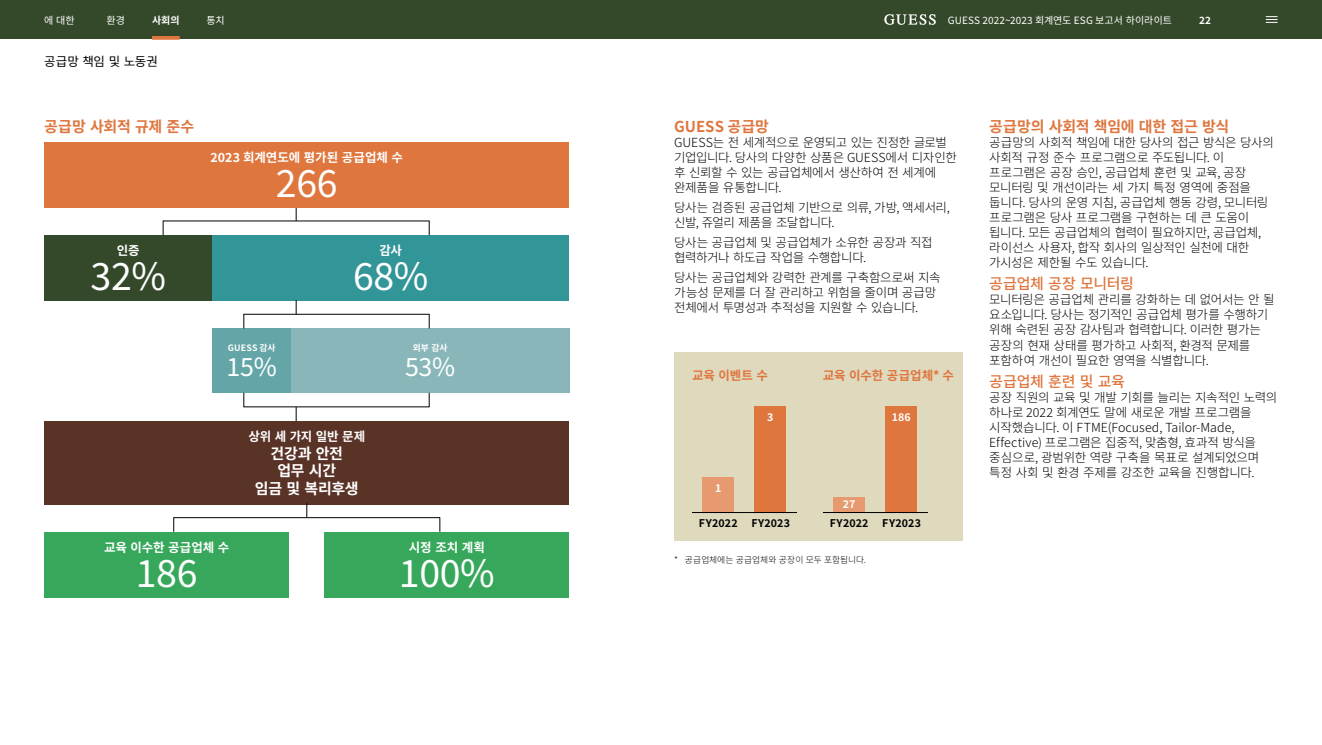
<style>
.page{position:relative;width:1322px;height:745px;background:#fff}
.page>*{position:absolute;margin:0;border:0;box-sizing:border-box;transform-origin:0 0}
.Factoid_Big_Fig{font:37.5px "Noto Sans KR";letter-spacing:-.01em;color:#fff}
.Factoid_Big_Fig-2{font:25px "Noto Sans KR";color:#fff}
.Subhead_1{font:700 15px "Noto Sans KR";letter-spacing:-.005em;color:#df763e}
.Subhead_2{font:500 15px "Noto Sans KR";letter-spacing:-.02em;color:#df763e}
.Subhead_1-2{font:700 15px "Noto Sans KR";letter-spacing:-.02em;color:#fff}
.Body_Text{font:300 12.5px/15px "Noto Sans KR";letter-spacing:-.025em;color:#000}
.Subhead_3{font:700 12.5px "Noto Sans KR";letter-spacing:-.005em;color:#fff}
.Factoid_Title{font:700 12.5px "Noto Sans KR";letter-spacing:-.01em;color:#df763e}
.Page_Title{font:12.5px "Noto Sans KR";letter-spacing:-.005em;color:#000}
.Chart_Year{font:700 10.62px "Noto Sans KR";letter-spacing:.025em;color:#000}
.Chart_Year-2{font:700 10.62px "Noto Sans KR";color:#fff}
.t1{font:10px "Noto Sans KR";letter-spacing:.005em;color:#fff}
.t2{font:700 10px "Noto Sans KR";color:#fff}
.Footnote{font:300 8.75px "Noto Sans KR";color:#000}
.Subhead_3-2{font:700 8.75px "Noto Sans KR";letter-spacing:.015em;color:#fff}
</style>
<div class="page">
<div style="left:0;top:0;width:1322px;height:39px;background:#34492a"></div>
<div style="left:44px;top:421px;width:525px;height:83px;background:#5a3327"></div>
<div style="left:44px;top:531px;width:245px;height:66px;background:#37a85b"></div>
<div style="left:324px;top:531px;width:245px;height:66px;background:#37a85b"></div>
<div style="left:44px;top:235px;width:168px;height:65px;background:#34492a"></div>
<div style="left:212px;top:235px;width:357px;height:65px;background:#329597"></div>
<div style="left:212px;top:328px;width:79px;height:64px;background:#64a5a7"></div>
<div style="left:291px;top:328px;width:278px;height:64px;background:#89b6b9"></div>
<svg style="left:296px;top:207px;width:1px;height:13px"></svg>
<svg style="left:163px;top:221px;width:1px;height:14px"></svg>
<svg style="left:429px;top:220px;width:1px;height:15px"></svg>
<hr style="left:163px;top:220px;width:266px;height:1px;background:#000">
<svg style="left:296px;top:407px;width:1px;height:14px"></svg>
<svg style="left:244px;top:392px;width:1px;height:14px"></svg>
<svg style="left:429px;top:392px;width:1px;height:15px"></svg>
<hr style="left:244px;top:406px;width:185px;height:1px;background:#000">
<svg style="left:244px;top:315px;width:1px;height:13px"></svg>
<svg style="left:429px;top:314px;width:1px;height:14px"></svg>
<svg style="left:296px;top:300px;width:1px;height:14px"></svg>
<hr style="left:244px;top:314px;width:185px;height:1px;background:#000">
<svg style="left:307px;top:503px;width:1px;height:14px"></svg>
<svg style="left:173px;top:517px;width:1px;height:14px"></svg>
<svg style="left:440px;top:517px;width:1px;height:14px"></svg>
<hr style="left:174px;top:517px;width:266px;height:1px;background:#000">
<div style="left:674px;top:352px;width:288px;height:188px;background:#dfd9be"></div>
<div style="left:702px;top:476px;width:32px;height:36px;background:#e79a6f"></div>
<div style="left:833px;top:496px;width:32px;height:16px;background:#e79a6f"></div>
<div style="left:754px;top:406px;width:32px;height:106px;background:#df763e"></div>
<div style="left:885px;top:406px;width:32px;height:106px;background:#df763e"></div>
<hr style="left:692px;top:512px;width:105px;height:1px;background:#000">
<hr style="left:823px;top:512px;width:105px;height:1px;background:#000">
<div style="left:44px;top:142px;width:525px;height:65px;background:#df763e"></div>
<svg style="left:152px;top:36px;width:28px;height:4px"></svg>
<svg style="left:884px;top:14px;width:52px;height:11px"></svg>
<svg style="left:1266px;top:16px;width:11px;height:7px"></svg>
<p class="t1" style="left:44px;top:14px;width:32px">에 대한</p>
<p class="t1" style="left:107px;top:14px;width:20px">환경</p>
<p class="t2" style="left:152px;top:14px;width:29px">사회의</p>
<p class="t1" style="left:206px;top:14px;width:20px">통치</p>
<p class="t1" style="left:948px;top:14px;width:226px">GUESS 2022~2023 회계연도 ESG 보고서 하이라이트</p>
<p class="t2" style="left:1199px;top:14px;width:14px">22</p>
<p class="Page_Title" style="left:44px;top:54px;width:115px">공급망 책임 및 노동권</p>
<p class="Subhead_1" style="left:44px;top:118px;width:152px">공급망 사회적 규제 준수</p>
<p class="Subhead_1" style="left:989px;top:118px;width:242px">공급망의 사회적 책임에 대한 접근 방식</p>
<p class="Body_Text" style="left:989px;top:135px;width:286px">공급망의 사회적 책임에 대한 당사의 접근 방식은 당사의 사회적 규정 준수 프로그램으로 주도됩니다. 이 프로그램은 공장 승인, 공급업체 훈련 및 교육, 공장 모니터링 및 개선이라는 세 가지 특정 영역에 중점을 둡니다. 당사의 운영 지침, 공급업체 행동 강령, 모니터링 프로그램은 당사 프로그램을 구현하는 데 큰 도움이 됩니다. 모든 공급업체의 협력이 필요하지만, 공급업체, 라이선스 사용자, 합작 회사의 일상적인 실천에 대한 가시성은 제한될 수도 있습니다.</p>
<p class="Subhead_2" style="left:989px;top:275px;width:146px">공급업체 공장 모니터링</p>
<p class="Body_Text" style="left:989px;top:292px;width:287px">모니터링은 공급업체 관리를 강화하는 데 없어서는 안 될 요소입니다. 당사는 정기적인 공급업체 평가를 수행하기 위해 숙련된 공장 감사팀과 협력합니다. 이러한 평가는 공장의 현재 상태를 평가하고 사회적, 환경적 문제를 포함하여 개선이 필요한 영역을 식별합니다.</p>
<p class="Subhead_2" style="left:989px;top:373px;width:137px">공급업체 훈련 및 교육</p>
<p class="Body_Text" style="left:989px;top:390px;width:290px">공장 직원의 교육 및 개발 기회를 늘리는 지속적인 노력의 하나로 2022 회계연도 말에 새로운 개발 프로그램을 시작했습니다. 이 FTME(Focused, Tailor-Made,<br>Effective) 프로그램은 집중적, 맞춤형, 효과적 방식을 중심으로, 광범위한 역량 구축을 목표로 설계되었으며 특정 사회 및 환경 주제를 강조한 교육을 진행합니다.</p>
<p class="Subhead_1" style="left:674px;top:118px;width:96px">GUESS 공급망</p>
<p class="Body_Text" style="left:674px;top:135px;width:284px">GUESS는 전 세계적으로 운영되고 있는 진정한 글로벌 기업입니다. 당사의 다양한 상품은 GUESS에서 디자인한 후 신뢰할 수 있는 공급업체에서 생산하여 전 세계에 완제품을 유통합니다.</p>
<p class="Body_Text" style="left:674px;top:200px;width:277px">당사는 검증된 공급업체 기반으로 의류, 가방, 액세서리, 신발, 쥬얼리 제품을 조달합니다.</p>
<p class="Body_Text" style="left:674px;top:235px;width:260px">당사는 공급업체 및 공급업체가 소유한 공장과 직접 협력하거나 하도급 작업을 수행합니다.</p>
<p class="Body_Text" style="left:674px;top:270px;width:268px">당사는 공급업체와 강력한 관계를 구축함으로써 지속 가능성 문제를 더 잘 관리하고 위험을 줄이며 공급망 전체에서 투명성과 추적성을 지원할 수 있습니다.</p>
<p class="Subhead_3" style="left:210px;top:150px;width:194px">2023 회계연도에 평가된 공급업체 수</p>
<p class="Factoid_Big_Fig" style="left:276px;top:162px;width:63px">266</p>
<p class="Subhead_3" style="left:379px;top:243px;width:24px">감사</p>
<p class="Factoid_Big_Fig" style="left:353px;top:255px;width:77px">68%</p>
<p class="Subhead_3" style="left:117px;top:243px;width:24px">인증</p>
<p class="Factoid_Big_Fig" style="left:91px;top:255px;width:77px">32%</p>
<p class="Subhead_3-2" style="left:413px;top:343px;width:36px">외부 감사</p>
<p class="Factoid_Big_Fig-2" style="left:405px;top:353px;width:52px">53%</p>
<p class="Subhead_3-2" style="left:228px;top:343px;width:49px">GUESS 감사</p>
<p class="Factoid_Big_Fig-2" style="left:226px;top:353px;width:52px">15%</p>
<p class="Factoid_Title" style="left:692px;top:368px;width:77px">교육 이벤트 수</p>
<p class="Factoid_Title" style="left:823px;top:368px;width:132px">교육 이수한 공급업체* 수</p>
<p class="Chart_Year-2" style="left:767px;top:411px;width:8px">3</p>
<p class="Chart_Year-2" style="left:891px;top:411px;width:21px">186</p>
<p class="Subhead_3" style="left:248px;top:429px;width:118px">상위 세 가지 일반 문제</p>
<p class="Subhead_1-2" style="left:270px;top:444px;width:74px">건강과 안전</p>
<p class="Subhead_1-2" style="left:277px;top:462px;width:60px">업무 시간</p>
<p class="Subhead_1-2" style="left:255px;top:479px;width:105px">임금 및 복리후생</p>
<p class="Chart_Year-2" style="left:715px;top:481px;width:8px">1</p>
<p class="Subhead_3" style="left:104px;top:539px;width:127px">교육 이수한 공급업체 수</p>
<p class="Factoid_Big_Fig" style="left:136px;top:551px;width:63px">186</p>
<p class="Subhead_3" style="left:409px;top:539px;width:77px">시정 조치 계획</p>
<p class="Factoid_Big_Fig" style="left:399px;top:551px;width:97px">100%</p>
<p class="Chart_Year-2" style="left:843px;top:498px;width:14px">27</p>
<p class="Chart_Year" style="left:699px;top:516px;width:40px">FY2022</p>
<p class="Chart_Year" style="left:751px;top:516px;width:40px">FY2023</p>
<p class="Chart_Year" style="left:830px;top:516px;width:40px">FY2022</p>
<p class="Chart_Year" style="left:882px;top:516px;width:40px">FY2023</p>
<p class="Footnote" style="left:674px;top:554px;width:193px">* 공급업체에는 공급업체와 공장이 모두 포함됩니다.</p>
</div>
